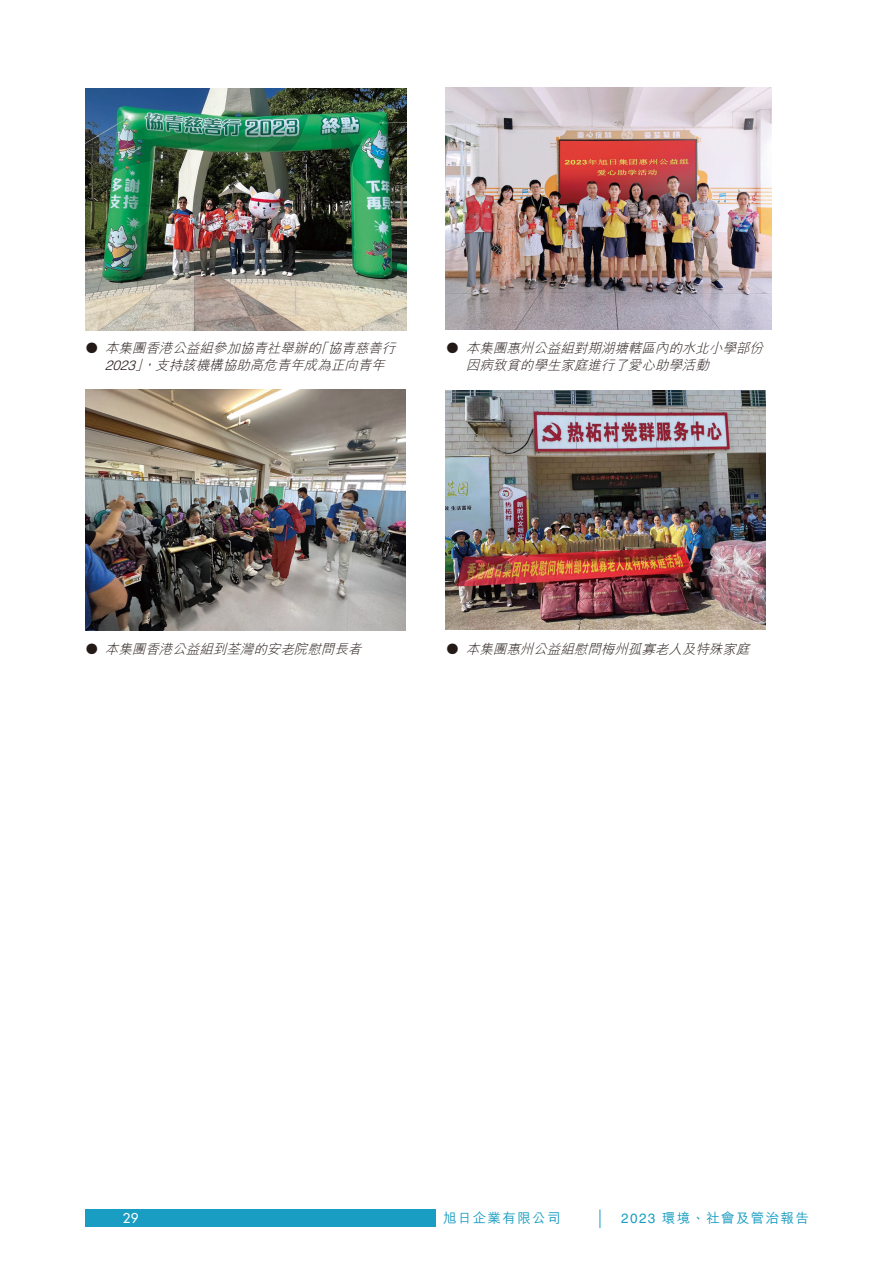
<style>
.page{position:relative;width:893px;height:1263px;background:#fff}
.page>*{position:absolute;margin:0;border:0;box-sizing:border-box;transform-origin:0 0}
.t1{font:italic 300 13.5px "M Hei HK";color:#231916}
.t2{font:500 13.5px "M Hei HK";letter-spacing:.1em;color:#1a9dc2}
.t3{font:13.5px "Helvetica LT Std";color:#1a9dc2}
.t4{font:300 13.5px "M Hei HK";color:#231916}
.t5{font:italic 300 13.5px "Helvetica LT Std";color:#231916}
.t6{font:500 13.2px "Futura Std";color:#fff}
</style>
<div class="page">
<div style="left:85px;top:1209px;width:350px;height:18px;background:#1a9dc2"></div>
<svg style="left:600px;top:1209px;width:1px;height:19px"></svg>
<img style="left:85px;top:88px;width:321px;height:242px">
<img style="left:446px;top:88px;width:326px;height:242px">
<img style="left:85px;top:390px;width:321px;height:240px">
<img style="left:446px;top:390px;width:320px;height:240px">
<p class="t4" style="left:85px;top:342px;width:15px">●</p>
<p class="t1" style="left:105px;top:342px;width:295px">本集團香港公益組參加協青社舉辦的協青慈善行</p>
<p class="t1" style="left:314px;top:342px;width:19px">「</p>
<p class="t1" style="left:155px;top:358px;width:235px">支持該機構協助高危青年成為正向青年</p>
<p class="t1" style="left:135px;top:358px;width:25px">，」</p>
<p class="t5" style="left:105px;top:357px;width:36px">2023</p>
<p class="t4" style="left:446px;top:342px;width:15px">●</p>
<p class="t1" style="left:466px;top:342px;width:302px">本集團惠州公益組對期湖塘轄區內的水北小學部份</p>
<p class="t1" style="left:466px;top:358px;width:248px">因病致貧的學生家庭進行了愛心助學活動</p>
<p class="t4" style="left:85px;top:642px;width:15px">●</p>
<p class="t1" style="left:105px;top:642px;width:262px">本集團香港公益組到荃灣的安老院慰問長者</p>
<p class="t4" style="left:446px;top:642px;width:15px">●</p>
<p class="t1" style="left:466px;top:642px;width:289px">本集團惠州公益組慰問梅州孤寡老人及特殊家庭</p>
<p class="t6" style="left:123px;top:1210px;width:17px">29</p>
<p class="t2" style="left:443px;top:1208px;width:119px">旭日企業有限公司</p>
<p class="t2" style="left:662px;top:1208px;width:149px">環境、社會及管治報告</p>
<p class="t3" style="left:621px;top:1210px;width:36px">2023</p>
</div>
